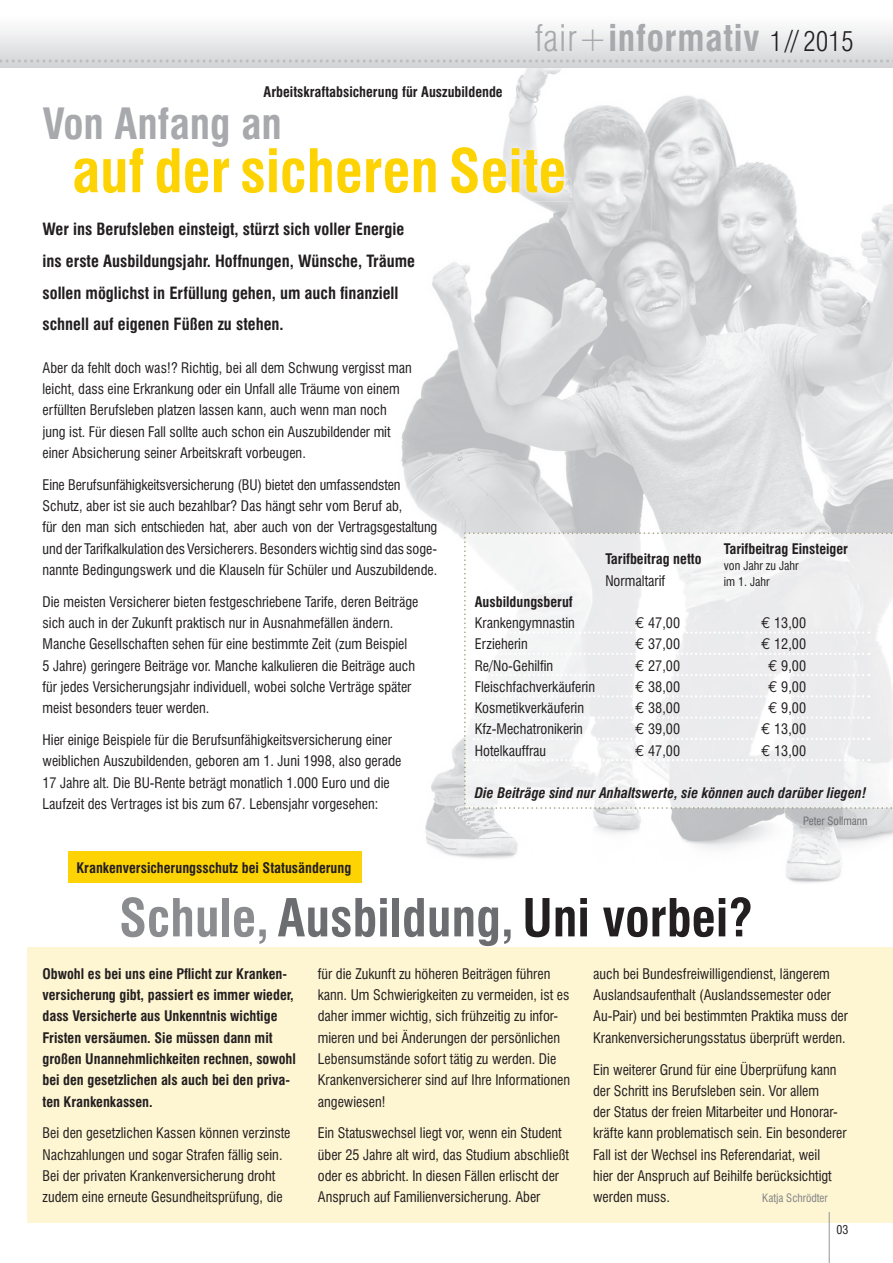
<style>
.page{position:relative;width:893px;height:1263px;background:#fff}
.page>*{position:absolute;margin:0;border:0;box-sizing:border-box;transform-origin:0 0}
.t1{font:700 condensed 58.5px "Swiss 721 BT";color:#fed304}
.t2{font:700 condensed 51px "Swiss 721 BT";color:#6c6d70}
.t3{font:700 condensed 42px "Swiss 721 BT";color:#a8a9ad}
.t4{font:700 condensed 36px "Swiss 721 BT";letter-spacing:.02em;color:#a8a9ad}
.t5{font:700 condensed 16.5px/32px "Swiss 721 BT";color:#231f20}
.t6{font:condensed 14.25px/21.3px "Swiss 721 BT";color:#231f20}
.t7{font:700 condensed 14.25px/21.3px "Swiss 721 BT";color:#231f20}
.t8{font:italic 700 condensed 14.25px "Swiss 721 BT";color:#231f20}
.t9{font:condensed 12px "Swiss 721 BT";color:#231f20}
.t10{font:condensed 11.25px "Swiss 721 BT";color:#808285}
.t11{font:condensed 11.25px "Swiss 721 BT";color:#6c6d70}
.s1{font-weight:300}
.s2{font-weight:300;font-size:27px;color:#231f20}
.s3{font-family:"Euro Mono";font-stretch:normal;font-size:15.75px}
.s4{color:#8a8c8f}
.s5{color:#231f20}
</style>
<div class="page">
<div style="left:28px;top:947px;width:865px;height:275px;background:#fef5d2"></div>
<img style="left:401px;top:68px;width:492px;height:815px">
<img style="left:694px;top:533px;width:89px;height:1px">
<img style="left:783px;top:807px;width:109px;height:2px">
<img style="left:783px;top:532px;width:109px;height:2px">
<img style="left:464px;top:532px;width:2px;height:277px">
<div style="left:0;top:0;width:893px;height:68px;background:linear-gradient(to bottom,#fff,#d5d6d9)"></div>
<svg style="left:0;top:60px;width:893px;height:3px;background:#cdced0"></svg>
<hr style="left:829px;top:1212px;width:1px;height:51px;background:#939598">
<img style="left:401px;top:99px;width:171px;height:103px">
<img style="left:393px;top:99px;width:110px;height:1px">
<svg style="left:474px;top:631px;width:395px;height:3px"></svg>
<svg style="left:474px;top:653px;width:395px;height:2px"></svg>
<svg style="left:474px;top:674px;width:395px;height:2px"></svg>
<svg style="left:474px;top:695px;width:395px;height:2px"></svg>
<svg style="left:474px;top:716px;width:395px;height:3px"></svg>
<svg style="left:474px;top:738px;width:395px;height:2px"></svg>
<svg style="left:474px;top:759px;width:395px;height:2px"></svg>
<div style="left:68px;top:851px;width:293px;height:32px;background:#fed304"></div>
<p class="t7" style="left:264px;top:81px;width:241px">Arbeitskraftabsicherung für Auszubildende</p>
<h3 class="t4" style="left:535px;top:16px;width:320px"><span class="s1">fair+</span>informativ <span class="s2">1 // 2015</span></h3>
<h3 class="t3" style="left:43px;top:99px;width:241px">Von Anfang an</h3>
<h1 class="t1" style="left:72px;top:136px;width:496px">auf der sicheren Seite</h1>
<p class="t5" style="left:43px;top:213px;width:374px">Wer ins Berufsleben einsteigt, stürzt sich voller Energie ins erste Ausbildungsjahr. Hoffnungen, Wünsche, Träume sollen möglichst in Erfüllung gehen, um auch finanziell schnell auf eigenen Füßen zu stehen.</p>
<p class="t6" style="left:43px;top:357px;width:371px">Aber da fehlt doch was!? Richtig, bei all dem Schwung vergisst man leicht, dass eine Erkrankung oder ein Unfall alle Träume von einem erfüllten Berufsleben platzen lassen kann, auch wenn man noch jung ist. Für diesen Fall sollte auch schon ein Auszubildender mit einer Absicherung seiner Arbeitskraft vorbeugen.</p>
<p class="t6" style="left:43px;top:474px;width:396px">Eine Berufsunfähigkeitsversicherung (BU) bietet den umfassendsten Schutz, aber ist sie auch bezahlbar? Das hängt sehr vom Beruf ab,<br>für den man sich entschieden hat, aber auch von der Vertragsgestaltung und der Tarifkalkulation des Versicherers. Besonders wichtig sind das soge&shy;nannte Bedingungswerk und die Klauseln für Schüler und Auszubildende.</p>
<p class="t6" style="left:43px;top:591px;width:377px">Die meisten Versicherer bieten festgeschriebene Tarife, deren Beiträge sich auch in der Zukunft praktisch nur in Ausnahmefällen ändern.<br>Manche Gesellschaften sehen für eine bestimmte Zeit (zum Beispiel<br>5 Jahre) geringere Beiträge vor. Manche kalkulieren die Beiträge auch für jedes Versicherungsjahr individuell, wobei solche Verträge später meist besonders teuer werden.</p>
<p class="t6" style="left:43px;top:729px;width:360px">Hier einige Beispiele für die Berufsunfähigkeitsversicherung einer weiblichen Auszubildenden, geboren am 1. Juni 1998, also gerade 17 Jahre alt. Die BU-Rente beträgt monatlich 1.000 Euro und die Laufzeit des Vertrages ist bis zum 67. Lebensjahr vorgesehen:</p>
<p class="t7" style="left:77px;top:857px;width:276px">Krankenversicherungsschutz bei Statusänderung</p>
<p class="t7" style="left:724px;top:538px;width:126px">Tarifbeitrag Einsteiger</p>
<p class="t7" style="left:605px;top:548px;width:98px">Tarifbeitrag netto</p>
<p class="t9" style="left:724px;top:558px;width:76px">von Jahr zu Jahr</p>
<p class="t6" style="left:605px;top:570px;width:61px">Normaltarif</p>
<p class="t9" style="left:724px;top:574px;width:47px">im 1. Jahr</p>
<p class="t7" style="left:475px;top:591px;width:100px">Ausbildungsberuf</p>
<p class="t6" style="left:475px;top:612px;width:102px">Krankengymnastin</p>
<p class="t6" style="left:635px;top:612px;width:46px"><span class="s3">€</span> 47,00</p>
<p class="t6" style="left:761px;top:612px;width:46px"><span class="s3">€</span> 13,00</p>
<p class="t6" style="left:475px;top:633px;width:54px">Erzieherin</p>
<p class="t6" style="left:635px;top:633px;width:46px"><span class="s3">€</span> 37,00</p>
<p class="t6" style="left:761px;top:633px;width:46px"><span class="s3">€</span> 12,00</p>
<p class="t6" style="left:475px;top:655px;width:80px">Re/No-Gehilfin</p>
<p class="t6" style="left:635px;top:655px;width:46px"><span class="s3">€</span> 27,00</p>
<p class="t6" style="left:768px;top:655px;width:39px"><span class="s3">€</span> 9,00</p>
<p class="t6" style="left:475px;top:676px;width:122px">Fleischfachverkäuferin</p>
<p class="t6" style="left:635px;top:676px;width:46px"><span class="s3">€</span> 38,00</p>
<p class="t6" style="left:768px;top:676px;width:39px"><span class="s3">€</span> 9,00</p>
<p class="t6" style="left:475px;top:697px;width:111px">Kosmetikverkäuferin</p>
<p class="t6" style="left:635px;top:697px;width:46px"><span class="s3">€</span> 38,00</p>
<p class="t6" style="left:768px;top:697px;width:39px"><span class="s3">€</span> 9,00</p>
<p class="t6" style="left:475px;top:718px;width:110px">Kfz-Mechatronikerin</p>
<p class="t6" style="left:635px;top:718px;width:46px"><span class="s3">€</span> 39,00</p>
<p class="t6" style="left:761px;top:718px;width:46px"><span class="s3">€</span> 13,00</p>
<p class="t6" style="left:475px;top:740px;width:73px">Hotelkauffrau</p>
<p class="t6" style="left:635px;top:740px;width:46px"><span class="s3">€</span> 47,00</p>
<p class="t6" style="left:761px;top:740px;width:46px"><span class="s3">€</span> 13,00</p>
<p class="t8" style="left:475px;top:784px;width:393px">Die Beiträge sind nur Anhaltswerte, sie können auch darüber liegen!</p>
<p class="t11" style="left:803px;top:815px;width:66px">Peter Sollmann</p>
<h2 class="t2" style="left:119px;top:887px;width:636px"><span class="s4">Schule,</span> Ausbildung, <span class="s5">Uni vorbei?</span></h2>
<p class="t7" style="left:43px;top:963px;width:255px">Obwohl es bei uns eine Pflicht zur Kranken&shy;versicherung gibt, passiert es immer wieder, dass Versicherte aus Unkenntnis wichtige Fristen versäumen. Sie müssen dann mit großen Unannehmlichkeiten rechnen, sowohl bei den gesetzlichen als auch bei den priva&shy;ten Krankenkassen.</p>
<p class="t6" style="left:43px;top:1122px;width:249px">Bei den gesetzlichen Kassen können verzinste Nachzahlungen und sogar Strafen fällig sein.<br>Bei der privaten Krankenversicherung droht zudem eine erneute Gesundheitsprüfung, die</p>
<p class="t6" style="left:318px;top:963px;width:254px">für die Zukunft zu höheren Beiträgen führen kann. Um Schwierigkeiten zu vermeiden, ist es daher immer wichtig, sich frühzeitig zu infor&shy;mieren und bei Änderungen der persönlichen Lebensumstände sofort tätig zu werden. Die Krankenversicherer sind auf Ihre Informationen angewiesen!</p>
<p class="t6" style="left:318px;top:1122px;width:253px">Ein Statuswechsel liegt vor, wenn ein Student über 25 Jahre alt wird, das Studium abschließt oder es abbricht. In diesen Fällen erlischt der Anspruch auf Familienversicherung. Aber</p>
<p class="t6" style="left:593px;top:963px;width:256px">auch bei Bundesfreiwilligendienst, längerem Auslandsaufenthalt (Auslandssemester oder Au-Pair) und bei bestimmten Praktika muss der Krankenversicherungsstatus überprüft werden.</p>
<p class="t6" style="left:593px;top:1059px;width:255px">Ein weiterer Grund für eine Überprüfung kann der Schritt ins Berufsleben sein. Vor allem<br>der Status der freien Mitarbeiter und Honorar&shy;kräfte kann problematisch sein. Ein besonderer Fall ist der Wechsel ins Referendariat, weil<br>hier der Anspruch auf Beihilfe berücksichtigt werden muss.</p>
<p class="t10" style="left:762px;top:1191px;width:67px">Katja Schrödter</p>
<p class="t9" style="left:837px;top:1222px;width:13px">03</p>
</div>
